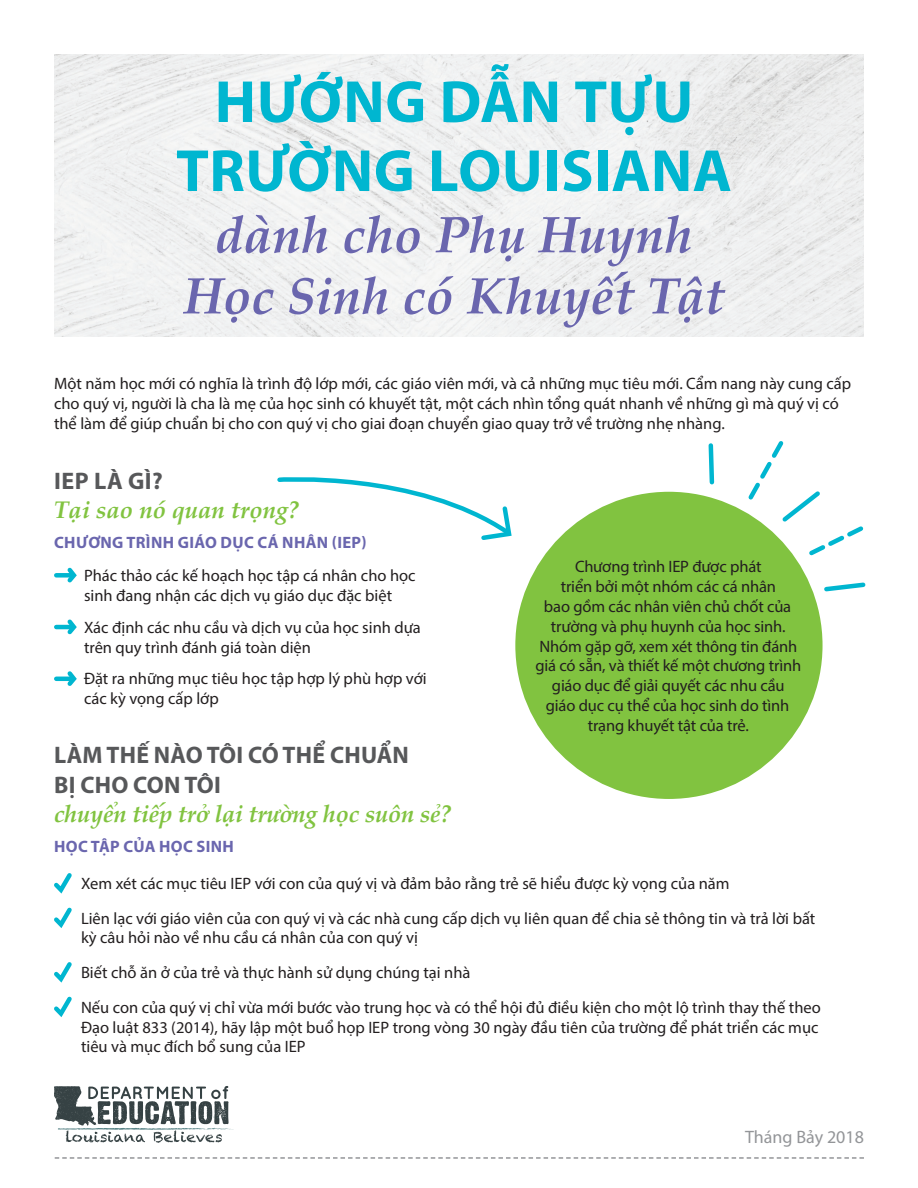
<style>
.page{position:relative;width:918px;height:1188px;background:#fff}
.page>*{position:absolute;margin:0;border:0;box-sizing:border-box;transform-origin:0 0}
.t1{font:700 60px/69px "Myriad Pro";letter-spacing:.005em;color:#00b6d0;text-align:center}
.t2{font:italic 700 51px/61.2px "Palatino Linotype";letter-spacing:.005em;color:#6a66ae;text-align:center}
.t3{font:italic 700 24px "Palatino Linotype";letter-spacing:-.01em;color:#81c340}
.t4{font:700 24px/30px "Myriad Pro";letter-spacing:.01em;color:#57585a}
.t5{font:18px "Myriad Pro";color:#939598}
.t6{font:16.5px/19.8px "Myriad Pro";color:#231f20}
.t7{font:700 16.5px "Myriad Pro";letter-spacing:.02em;color:#6a66ae}
</style>
<div class="page">
<img style="left:54px;top:54px;width:810px;height:282px">
<svg style="left:55px;top:1157px;width:809px;height:2px"></svg>
<svg style="left:54px;top:1086px;width:180px;height:57px"></svg>
<div style="left:56px;top:573px;width:15px;height:5px;background:#00b6d0"></div>
<svg style="left:63px;top:567px;width:14px;height:16px"></svg>
<hr style="left:56px;top:625px;width:15px;height:4px;background:#00b6d0">
<svg style="left:63px;top:619px;width:14px;height:16px"></svg>
<hr style="left:56px;top:677px;width:15px;height:4px;background:#00b6d0">
<svg style="left:63px;top:671px;width:14px;height:15px"></svg>
<svg style="left:54px;top:873px;width:18px;height:21px"></svg>
<svg style="left:54px;top:907px;width:18px;height:21px"></svg>
<svg style="left:54px;top:962px;width:18px;height:21px"></svg>
<svg style="left:54px;top:996px;width:18px;height:21px"></svg>
<div style="left:515px;top:492px;width:308px;height:307px;background:#81c340;border-radius:50%"></div>
<svg style="left:277px;top:477px;width:235px;height:63px"></svg>
<svg style="left:708px;top:443px;width:7px;height:42px"></svg>
<svg style="left:745px;top:441px;width:119px;height:118px"></svg>
<svg style="left:824px;top:582px;width:42px;height:10px"></svg>
<h1 class="t1" style="left:176px;top:65px;width:557px">HƯỚNG DẪN TỰU<br>TRƯỜNG LOUISIANA</h1>
<h2 class="t2" style="left:184px;top:202px;width:542px">dành cho Phụ Huynh<br>Học Sinh có Khuyết Tật</h2>
<p class="t6" style="left:54px;top:374px;width:799px">Một năm học mới có nghĩa là trình độ lớp mới, các giáo viên mới, và cả những mục tiêu mới. Cẩm nang này cung cấp cho quý vị, người là cha là mẹ của học sinh có khuyết tật, một cách nhìn tổng quát nhanh về những gì mà quý vị có thể làm để giúp chuẩn bị cho con quý vị cho giai đoạn chuyển giao quay trở về trường nhẹ nhàng.</p>
<h3 class="t4" style="left:54px;top:465px;width:110px">IEP LÀ GÌ?</h3>
<h3 class="t3" style="left:54px;top:492px;width:246px">Tại sao nó quan trọng?</h3>
<p class="t7" style="left:54px;top:531px;width:314px">CHƯƠNG TRÌNH GIÁO DỤC CÁ NHÂN (IEP)</p>
<p class="t6" style="left:84px;top:565px;width:333px">Phác thảo các kế hoạch học tập cá nhân cho học sinh đang nhận các dịch vụ giáo dục đặc biệt</p>
<p class="t6" style="left:84px;top:617px;width:338px">Xác định các nhu cầu và dịch vụ của học sinh dựa trên quy trình đánh giá toàn diện</p>
<p class="t6" style="left:84px;top:669px;width:344px">Đặt ra những mục tiêu học tập hợp lý phù hợp với các kỳ vọng cấp lớp</p>
<h3 class="t4" style="left:54px;top:739px;width:356px">LÀM THẾ NÀO TÔI CÓ THỂ CHUẨN<br>BỊ CHO CON TÔI</h3>
<h3 class="t3" style="left:54px;top:797px;width:398px">chuyển tiếp trở lại trường học suôn sẻ?</h3>
<p class="t7" style="left:54px;top:835px;width:181px">HỌC TẬP CỦA HỌC SINH</p>
<p class="t6" style="left:81px;top:866px;width:736px;line-height:34.7px">Xem xét các mục tiêu IEP với con của quý vị và đảm bảo rằng trẻ sẽ hiểu được kỳ vọng của năm<br>Liên lạc với giáo viên của con quý vị và các nhà cung cấp dịch vụ liên quan để chia sẻ thông tin và trả lời bất</p>
<p class="t6" style="left:81px;top:920px;width:741px;line-height:34.7px">kỳ câu hỏi nào về nhu cầu cá nhân của con quý vị<br>Biết chỗ ăn ở của trẻ và thực hành sử dụng chúng tại nhà<br>Nếu con của quý vị chỉ vừa mới bước vào trung học và có thể hội đủ điều kiện cho một lộ trình thay thế theo</p>
<p class="t6" style="left:81px;top:1017px;width:739px">Đạo luật 833 (2014), hãy lập một buổ họp IEP trong vòng 30 ngày đầu tiên của trường để phát triển các mục tiêu và mục đích bổ sung của IEP</p>
<p class="t6" style="left:535px;top:557px;width:267px;text-align:center">Chương trình IEP được phát<br>triển bởi một nhóm các cá nhân<br>bao gồm các nhân viên chủ chốt của trường và phụ huynh của học sinh.<br>Nhóm gặp gỡ, xem xét thông tin đánh giá có sẵn, và thiết kế một chương trình giáo dục để giải quyết các nhu cầu giáo dục cụ thể của học sinh do tình trạng khuyết tật của trẻ.</p>
<p class="t5" style="left:745px;top:1126px;width:120px">Tháng Bảy 2018</p>
</div>
